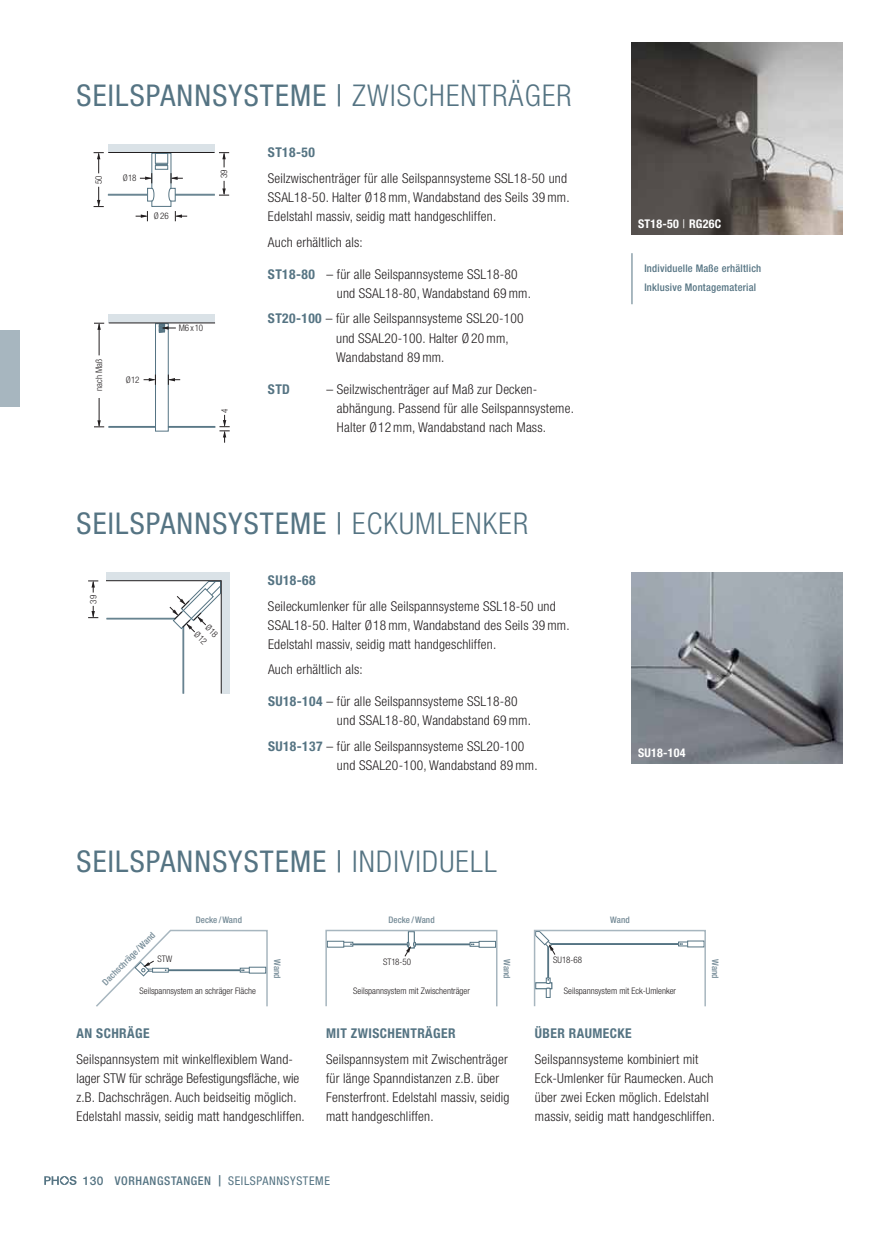
<style>
.page{position:relative;width:872px;height:1234px;background:#fff}
.page>*{position:absolute;margin:0;border:0;box-sizing:border-box;transform-origin:0 0}
.t1{font:condensed 30px "Helvetica Neue LT Std";letter-spacing:.04em;color:#557483}
.t2{font:300 condensed 13.5px/19.2px "Helvetica Neue LT Std";letter-spacing:.015em;color:#231f20}
.t3{font:700 condensed 13.5px "Helvetica Neue LT Std";letter-spacing:.03em;color:#557483}
.t4{font:condensed 12px "Helvetica Neue LT Std";letter-spacing:.05em;color:#557483}
.t5{font:700 condensed 12px "Helvetica Neue LT Std";letter-spacing:.02em;color:#fff}
.t6{font:500 condensed 10.5px/19.2px "Helvetica Neue LT Std";letter-spacing:.02em;color:#557483}
.t7{font:300 condensed 9px/12.8px "Helvetica Neue LT Std";color:#231f20;text-align:center}
.t8{font:500 condensed 9px "Helvetica Neue LT Std";letter-spacing:.01em;color:#748a96}
.s1{font-weight:300}
.s2{font-weight:700;color:#557483}
.s3{font-weight:400}
.s4{font-weight:500;font-stretch:normal}
.s5{font-weight:500}
.s6{font-weight:500;font-stretch:normal;font-size:11.25px}
</style>
<div class="page">
<img style="left:631px;top:43px;width:211px;height:191px">
<img style="left:631px;top:572px;width:211px;height:191px">
<div style="left:108px;top:144px;width:107px;height:8px;background:#dae2e7"></div>
<hr style="left:108px;top:194px;width:106px;height:1px;background:#557483">
<hr style="left:108px;top:195px;width:106px;height:1px;background:#557483">
<svg style="left:219px;top:152px;width:10px;height:15px"></svg>
<svg style="left:219px;top:181px;width:10px;height:15px"></svg>
<svg style="left:94px;top:152px;width:10px;height:21px"></svg>
<svg style="left:94px;top:187px;width:10px;height:20px"></svg>
<svg style="left:136px;top:153px;width:51px;height:68px"></svg>
<hr style="left:108px;top:152px;width:106px;height:1px;background:#231f20">
<div style="left:109px;top:314px;width:106px;height:9px;background:#dae2e7"></div>
<div style="left:155px;top:323px;width:14px;height:108px;border:1px solid #557483"></div>
<hr style="left:99px;top:324px;width:1px;height:31px;background:#231f20">
<svg style="left:94px;top:323px;width:10px;height:7px"></svg>
<svg style="left:94px;top:398px;width:10px;height:29px"></svg>
<svg style="left:219px;top:415px;width:11px;height:27px"></svg>
<svg style="left:168px;top:374px;width:12px;height:11px"></svg>
<svg style="left:144px;top:374px;width:12px;height:11px"></svg>
<hr style="left:109px;top:426px;width:46px;height:1px;background:#557483">
<hr style="left:168px;top:427px;width:47px;height:1px;background:#557483">
<hr style="left:168px;top:426px;width:47px;height:1px;background:#557483">
<hr style="left:109px;top:427px;width:46px;height:1px;background:#557483">
<hr style="left:109px;top:322px;width:106px;height:1px;background:#231f20">
<svg style="left:158px;top:323px;width:18px;height:10px"></svg>
<div style="left:221px;top:572px;width:9px;height:121px;background:#dae2e7"></div>
<div style="left:106px;top:572px;width:121px;height:8px;background:#dae2e7"></div>
<svg style="left:88px;top:580px;width:10px;height:12px"></svg>
<svg style="left:88px;top:605px;width:10px;height:13px"></svg>
<svg style="left:106px;top:580px;width:116px;height:114px"></svg>
<svg style="left:470px;top:942px;width:9px;height:4px"></svg>
<div style="left:479px;top:940px;width:17px;height:7px;border:1px solid #557483"></div>
<div style="left:407px;top:941px;width:9px;height:5px;border:1px solid #557483"></div>
<svg style="left:344px;top:942px;width:9px;height:3px"></svg>
<div style="left:327px;top:940px;width:17px;height:7px;border:1px solid #557483"></div>
<div style="left:325px;top:929px;width:172px;height:77px;border:2px solid #a7b6bf"></div>
<svg style="left:404px;top:930px;width:11px;height:26px"></svg>
<svg style="left:96px;top:929px;width:172px;height:78px"></svg>
<div style="left:547px;top:945px;width:2px;height:45px;border:1px solid #557483"></div>
<div style="left:546px;top:977px;width:4px;height:20px;border:1px solid #557483"></div>
<svg style="left:537px;top:978px;width:15px;height:11px"></svg>
<div style="left:550px;top:943px;width:139px;height:1px;border:1px solid #557483"></div>
<svg style="left:678px;top:941px;width:9px;height:4px"></svg>
<div style="left:534px;top:929px;width:172px;height:77px;border:2px solid #a7b6bf"></div>
<svg style="left:535px;top:930px;width:20px;height:24px"></svg>
<hr style="left:631px;top:253px;width:1px;height:51px;background:#557483">
<svg style="left:44px;top:1176px;width:33px;height:8px"></svg>
<div style="left:0;top:330px;width:19px;height:76px;background:#a7b6bf"></div>
<h1 class="t1" style="left:77px;top:85px;width:496px">SEILSPANNSYSTEME | <span class="s1">ZWISCHENTRÄGER</span></h1>
<p class="t7" style="left:93px;top:184px;width:10px;rotate:-90deg">50</p>
<p class="t7" style="left:123px;top:173px;width:15px">Ø 18</p>
<p class="t7" style="left:154px;top:211px;width:17px">Ø 26</p>
<p class="t7" style="left:219px;top:178px;width:10px;rotate:-90deg">39</p>
<p class="t7" style="left:94px;top:390px;width:33px;rotate:-90deg">nach Maß</p>
<p class="t7" style="left:126px;top:374px;width:15px">Ø 12</p>
<p class="t7" style="left:179px;top:322px;width:26px">M6 x 10</p>
<p class="t7" style="left:219px;top:412px;width:6px;rotate:-90deg">4</p>
<p class="t3" style="left:268px;top:145px;width:48px">ST18-50</p>
<p class="t2" style="left:268px;top:170px;width:303px">Seilzwischenträger für alle Seilspannsysteme SSL18-50 und<br>SSAL18-50. Halter Ø 18 mm, Wandabstand des Seils 39 mm.<br>Edelstahl massiv, seidig matt handgeschliffen.</p>
<p class="t2" style="left:268px;top:234px;width:96px">Auch erhältlich als:</p>
<p class="t2" style="left:337px;top:266px;width:195px;text-indent:-69px"><span class="s2">ST18-80</span> – für alle Seilspannsysteme SSL18-80 und SSAL18-80, Wandabstand 69 mm.</p>
<p class="t2" style="left:336px;top:310px;width:189px;text-indent:-68px"><span class="s2">ST20-100</span> – für alle Seilspannsysteme SSL20-100 und SSAL20-100. Halter Ø 20 mm,<br>Wandabstand 89 mm.</p>
<p class="t3" style="left:268px;top:381px;width:24px">STD</p>
<p class="t2" style="left:337px;top:381px;width:238px;text-indent:-10px">– Seilzwischenträger auf Maß zur Decken&shy;abhängung. Passend für alle Seilspannsysteme.<br>Halter Ø 12 mm, Wandabstand nach Mass.</p>
<h1 class="t1" style="left:77px;top:512px;width:453px">SEILSPANNSYSTEME | <span class="s1">ECKUMLENKER</span></h1>
<p class="t7" style="left:88px;top:603px;width:10px;rotate:-90deg">39</p>
<p class="t7" style="left:209px;top:620px;width:18px;rotate:45deg">Ø 18<br>Ø 12</p>
<p class="t3" style="left:268px;top:572px;width:49px">SU18-68</p>
<p class="t2" style="left:268px;top:597px;width:303px">Seileckumlenker für alle Seilspannsysteme SSL18-50 und<br>SSAL18-50. Halter Ø 18 mm, Wandabstand des Seils 39 mm.<br>Edelstahl massiv, seidig matt handgeschliffen.</p>
<p class="t2" style="left:268px;top:661px;width:96px">Auch erhältlich als:</p>
<p class="t2" style="left:337px;top:693px;width:195px;text-indent:-69px"><span class="s2">SU18-104</span> – für alle Seilspannsysteme SSL18-80 und SSAL18-80, Wandabstand 69 mm.</p>
<p class="t2" style="left:337px;top:738px;width:202px;text-indent:-69px"><span class="s2">SU18-137</span> – für alle Seilspannsysteme SSL20-100 und SSAL20-100, Wandabstand 89 mm.</p>
<h1 class="t1" style="left:77px;top:850px;width:422px">SEILSPANNSYSTEME | <span class="s1">INDIVIDUELL</span></h1>
<p class="t8" style="left:196px;top:916px;width:48px">Decke / Wand</p>
<p class="t8" style="left:388px;top:916px;width:48px">Decke / Wand</p>
<p class="t5" style="left:638px;top:216px;width:85px">ST18-50 <span class="s3">|</span> RG26C</p>
<p class="t6" style="left:644px;top:260px;width:118px">Individuelle Maße erhältlich<br>Inklusive Montagematerial</p>
<p class="t5" style="left:638px;top:746px;width:49px">SU18-104</p>
<p class="t8" style="left:610px;top:916px;width:21px">Wand</p>
<p class="t8" style="left:102px;top:981px;width:72px;rotate:-45deg">Dachschräge / Wand</p>
<p class="t7" style="left:157px;top:953px;width:16px">STW</p>
<p class="t7" style="left:139px;top:984px;width:118px">Seilspannsystem an schräger Fläche</p>
<p class="t8" style="left:280px;top:958px;width:21px;rotate:90deg">Wand</p>
<p class="t7" style="left:383px;top:956px;width:30px">ST18-50</p>
<p class="t7" style="left:353px;top:984px;width:118px">Seilspannsystem mit Zwischenträger</p>
<p class="t8" style="left:510px;top:958px;width:21px;rotate:90deg">Wand</p>
<p class="t7" style="left:553px;top:954px;width:31px">SU18-68</p>
<p class="t7" style="left:564px;top:984px;width:114px">Seilspannsystem mit Eck-Umlenker</p>
<p class="t8" style="left:718px;top:958px;width:21px;rotate:90deg">Wand</p>
<p class="t3" style="left:77px;top:1025px;width:74px">AN SCHRÄGE</p>
<p class="t2" style="left:77px;top:1050px;width:230px">Seilspannsystem mit winkelflexiblem Wand&shy;lager STW für schräge Befestigungsfläche, wie z.B. Dachschrägen. Auch beidseitig möglich.<br>Edelstahl massiv, seidig matt handgeschliffen.</p>
<p class="t3" style="left:326px;top:1025px;width:131px">MIT ZWISCHENTRÄGER</p>
<p class="t2" style="left:326px;top:1050px;width:185px">Seilspannsystem mit Zwischenträger für länge Spanndistanzen z.B. über Fensterfront. Edelstahl massiv, seidig matt handgeschliffen.</p>
<p class="t3" style="left:535px;top:1025px;width:98px">ÜBER RAUMECKE</p>
<p class="t2" style="left:535px;top:1050px;width:181px">Seilspannsysteme kombiniert mit Eck-Umlenker für Raumecken. Auch über zwei Ecken möglich. Edelstahl massiv, seidig matt handgeschliffen.</p>
<p class="t4" style="left:83px;top:1176px;width:248px"><span class="s4">130</span> <span class="s5">VORHANGSTANGEN</span> <span class="s6">|</span> SEILSPANNSYSTEME</p>
</div>
